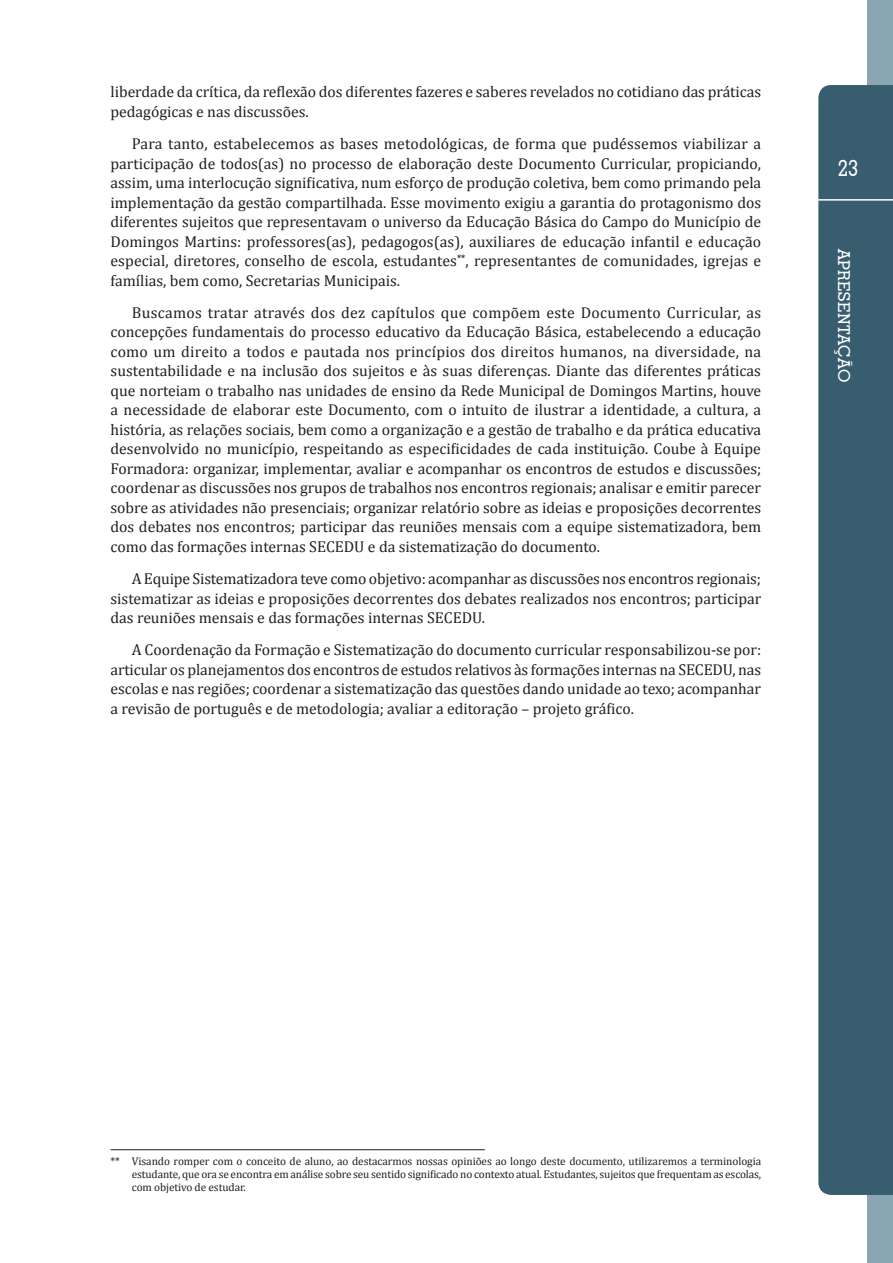
<style>
.page{position:relative;width:893px;height:1263px;background:#fff}
.page>*{position:absolute;margin:0;border:0;box-sizing:border-box;transform-origin:0 0}
.t1{font:500 22.5px "Geometric Slab 703 BT";color:#fff;scale:.85 1}
.t2{font:500 16.5px "Geometric Slab 703 BT";letter-spacing:.015em;color:#fff}
.Texto_1{font:15.75px/19.5px "Cambria";color:#231f20;text-align:justify}
.Rodape_1{font:11.25px/12.8px "Cambria";letter-spacing:-.01em;color:#231f20;text-align:justify}
</style>
<div class="page">
<hr style="left:111px;top:1149px;width:374px;height:1px;background:#231f20">
<div style="left:867px;top:0;width:26px;height:1263px;background:#8ba6b3"></div>
<div style="left:818px;top:85px;width:75px;height:1110px;background:#375d6e"></div>
<hr style="left:818px;top:199px;width:75px;height:2px;background:#fff">
<p class="Texto_1" style="left:111px;top:82px;width:652px">liberdade da crítica, da reflexão dos diferentes fazeres e saberes revelados no cotidiano das práticas pedagógicas e nas discussões.</p>
<p class="Texto_1" style="left:111px;top:134px;width:652px;text-indent:21px">Para tanto, estabelecemos as bases metodológicas, de forma que pudéssemos viabilizar a participação de todos(as) no processo de elaboração deste Documento Curricular, propiciando, assim, uma interlocução significativa, num esforço de produção coletiva, bem como primando pela implementação da gestão compartilhada. Esse movimento exigiu a garantia do protagonismo dos diferentes sujeitos que representavam o universo da Educação Básica do Campo do Município de Domingos Martins: professores(as), pedagogos(as), auxiliares de educação infantil e educação especial, diretores, conselho de escola, estudantes<sup>**</sup>, representantes de comunidades, igrejas e famílias, bem como, Secretarias Municipais.</p>
<p class="Texto_1" style="left:111px;top:303px;width:652px;text-indent:21px">Buscamos tratar através dos dez capítulos que compõem este Documento Curricular, as concepções fundamentais do processo educativo da Educação Básica, estabelecendo a educação como um direito a todos e pautada nos princípios dos direitos humanos, na diversidade, na sustentabilidade e na inclusão dos sujeitos e às suas diferenças. Diante das diferentes práticas que norteiam o trabalho nas unidades de ensino da Rede Municipal de Domingos Martins, houve a necessidade de elaborar este Documento, com o intuito de ilustrar a identidade, a cultura, a história, as relações sociais, bem como a organização e a gestão de trabalho e da prática educativa desenvolvido no município, respeitando as especificidades de cada instituição. Coube à Equipe Formadora: organizar, implementar, avaliar e acompanhar os encontros de estudos e discussões; coordenar as discussões nos grupos de trabalhos nos encontros regionais; analisar e emitir parecer sobre as atividades não presenciais; organizar relatório sobre as ideias e proposições decorrentes dos debates nos encontros; participar das reuniões mensais com a equipe sistematizadora, bem como das formações internas SECEDU e da sistematização do documento.</p>
<p class="Texto_1" style="left:111px;top:569px;width:652px;text-indent:21px">A Equipe Sistematizadora teve como objetivo: acompanhar as discussões nos encontros regionais; sistematizar as ideias e proposições decorrentes dos debates realizados nos encontros; participar das reuniões mensais e das formações internas SECEDU.</p>
<p class="Texto_1" style="left:111px;top:640px;width:652px;text-indent:21px">A Coordenação da Formação e Sistematização do documento curricular responsabilizou-se por: articular os planejamentos dos encontros de estudos relativos às formações internas na SECEDU, nas escolas e nas regiões; coordenar a sistematização das questões dando unidade ao texo; acompanhar a revisão de português e de metodologia; avaliar a editoração – projeto gráfico.</p>
<p class="t1" style="left:838px;top:154px;width:25px">23</p>
<p class="t2" style="left:854px;top:249px;width:135px;rotate:90deg">APRESENTAÇÃO</p>
<p class="Rodape_1" style="left:132px;top:1155px;width:631px;text-indent:-21px">** Visando romper com o conceito de aluno, ao destacarmos nossas opiniões ao longo deste documento, utilizaremos a terminologia estudante, que ora se encontra em análise sobre seu sentido significado no contexto atual. Estudantes, sujeitos que frequentam as escolas, com objetivo de estudar.</p>
</div>
